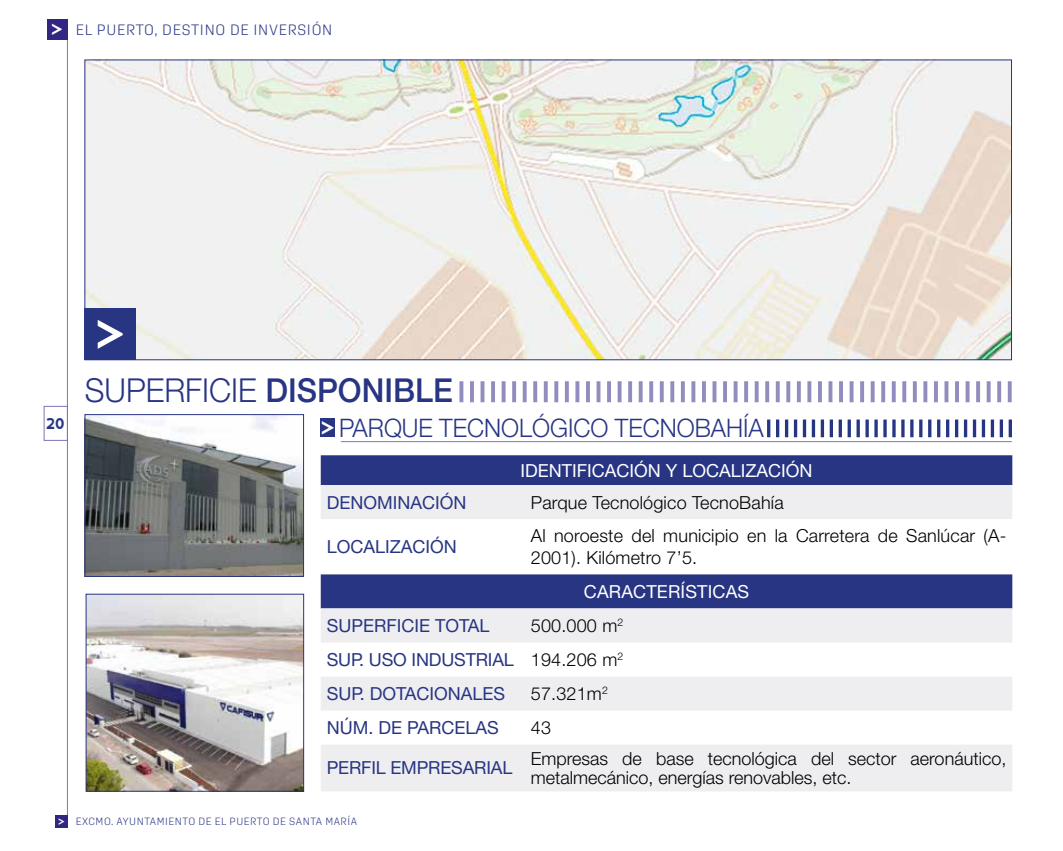
<style>
.page{position:relative;width:1063px;height:851px;background:#fff}
.page>*{position:absolute;margin:0;border:0;box-sizing:border-box;transform-origin:0 0}
.t1{font:700 54px "nevis";color:#fff}
.t2{font:300 33px "Helvetica Neue LT Std";color:#283583;scale:.95 1}
.t3{font:300 25.5px "Helvetica Neue LT Std";color:#283583;scale:.95 1}
.t4{font:700 21px "nevis";color:#fff}
.t5{font:300 18px/21.6px "Helvetica Neue LT Std";color:#000}
.t6{font:18px/34px "Helvetica Neue LT Std";color:#283583;text-align:justify}
.t7{font:18px "Helvetica Neue LT Std";color:#fff}
.t8{font:300 15px "Aglet Sans";letter-spacing:.05em;color:#283583}
.t9{font:700 15px "nevis";color:#283583}
.t10{font:300 10.5px "Aglet Sans";letter-spacing:.05em;color:#283583}
.s1{font-weight:500}
.s2{font-family:"nevis";font-weight:700;font-size:25.05px;color:#fff}
.s3{font-weight:300;color:#000}
.s4{font-family:"nevis";font-weight:700;font-size:12px;color:#fff}
</style>
<div class="page">
<div style="left:321px;top:418px;width:14px;height:19px;background:#283583"></div>
<svg style="left:459px;top:381px;width:4px;height:21px"></svg>
<hr style="left:470px;top:381px;width:4px;height:21px;background:#918dbe">
<hr style="left:481px;top:381px;width:3px;height:21px;background:#918dbe">
<hr style="left:491px;top:381px;width:4px;height:21px;background:#918dbe">
<svg style="left:502px;top:381px;width:4px;height:21px"></svg>
<svg style="left:512px;top:381px;width:4px;height:21px"></svg>
<svg style="left:523px;top:381px;width:4px;height:21px"></svg>
<svg style="left:533px;top:381px;width:4px;height:21px"></svg>
<svg style="left:544px;top:381px;width:4px;height:21px"></svg>
<svg style="left:554px;top:381px;width:4px;height:21px"></svg>
<svg style="left:565px;top:381px;width:4px;height:21px"></svg>
<svg style="left:575px;top:381px;width:4px;height:21px"></svg>
<hr style="left:586px;top:381px;width:4px;height:21px;background:#918dbe">
<hr style="left:597px;top:381px;width:3px;height:21px;background:#918dbe">
<hr style="left:607px;top:381px;width:4px;height:21px;background:#918dbe">
<svg style="left:618px;top:381px;width:4px;height:21px"></svg>
<svg style="left:628px;top:381px;width:4px;height:21px"></svg>
<svg style="left:639px;top:381px;width:4px;height:21px"></svg>
<svg style="left:649px;top:381px;width:4px;height:21px"></svg>
<svg style="left:660px;top:381px;width:4px;height:21px"></svg>
<svg style="left:670px;top:381px;width:4px;height:21px"></svg>
<svg style="left:681px;top:381px;width:4px;height:21px"></svg>
<svg style="left:691px;top:381px;width:4px;height:21px"></svg>
<hr style="left:702px;top:381px;width:4px;height:21px;background:#918dbe">
<hr style="left:713px;top:381px;width:3px;height:21px;background:#918dbe">
<hr style="left:723px;top:381px;width:4px;height:21px;background:#918dbe">
<svg style="left:734px;top:381px;width:4px;height:21px"></svg>
<svg style="left:744px;top:381px;width:4px;height:21px"></svg>
<svg style="left:755px;top:381px;width:4px;height:21px"></svg>
<svg style="left:765px;top:381px;width:4px;height:21px"></svg>
<svg style="left:776px;top:381px;width:4px;height:21px"></svg>
<svg style="left:786px;top:381px;width:4px;height:21px"></svg>
<svg style="left:797px;top:381px;width:4px;height:21px"></svg>
<svg style="left:807px;top:381px;width:4px;height:21px"></svg>
<hr style="left:818px;top:381px;width:4px;height:21px;background:#918dbe">
<hr style="left:829px;top:381px;width:3px;height:21px;background:#918dbe">
<hr style="left:839px;top:381px;width:4px;height:21px;background:#918dbe">
<svg style="left:850px;top:381px;width:4px;height:21px"></svg>
<svg style="left:860px;top:381px;width:4px;height:21px"></svg>
<svg style="left:871px;top:381px;width:4px;height:21px"></svg>
<svg style="left:881px;top:381px;width:4px;height:21px"></svg>
<svg style="left:892px;top:381px;width:4px;height:21px"></svg>
<svg style="left:902px;top:381px;width:4px;height:21px"></svg>
<svg style="left:913px;top:381px;width:4px;height:21px"></svg>
<svg style="left:923px;top:381px;width:4px;height:21px"></svg>
<hr style="left:934px;top:381px;width:4px;height:21px;background:#918dbe">
<hr style="left:945px;top:381px;width:3px;height:21px;background:#918dbe">
<hr style="left:955px;top:381px;width:4px;height:21px;background:#918dbe">
<svg style="left:966px;top:381px;width:4px;height:21px"></svg>
<svg style="left:976px;top:381px;width:4px;height:21px"></svg>
<svg style="left:987px;top:381px;width:4px;height:21px"></svg>
<svg style="left:997px;top:381px;width:4px;height:21px"></svg>
<svg style="left:1008px;top:381px;width:4px;height:21px"></svg>
<hr style="left:767px;top:419px;width:3px;height:18px;background:#283583">
<hr style="left:776px;top:419px;width:3px;height:18px;background:#283583">
<hr style="left:785px;top:419px;width:3px;height:18px;background:#283583">
<hr style="left:794px;top:419px;width:3px;height:18px;background:#283583">
<hr style="left:803px;top:419px;width:3px;height:18px;background:#283583">
<hr style="left:812px;top:419px;width:3px;height:18px;background:#283583">
<hr style="left:821px;top:419px;width:3px;height:18px;background:#283583">
<hr style="left:830px;top:419px;width:3px;height:18px;background:#283583">
<hr style="left:839px;top:419px;width:3px;height:18px;background:#283583">
<hr style="left:848px;top:419px;width:3px;height:18px;background:#283583">
<hr style="left:857px;top:419px;width:3px;height:18px;background:#283583">
<svg style="left:865px;top:419px;width:4px;height:18px"></svg>
<svg style="left:874px;top:419px;width:4px;height:18px"></svg>
<svg style="left:883px;top:419px;width:4px;height:18px"></svg>
<svg style="left:892px;top:419px;width:4px;height:18px"></svg>
<svg style="left:901px;top:419px;width:4px;height:18px"></svg>
<svg style="left:910px;top:419px;width:4px;height:18px"></svg>
<hr style="left:919px;top:419px;width:3px;height:18px;background:#283583">
<hr style="left:928px;top:419px;width:3px;height:18px;background:#283583">
<hr style="left:937px;top:419px;width:3px;height:18px;background:#283583">
<hr style="left:946px;top:419px;width:3px;height:18px;background:#283583">
<hr style="left:955px;top:419px;width:3px;height:18px;background:#283583">
<hr style="left:964px;top:419px;width:3px;height:18px;background:#283583">
<hr style="left:973px;top:419px;width:3px;height:18px;background:#283583">
<hr style="left:982px;top:419px;width:3px;height:18px;background:#283583">
<hr style="left:991px;top:419px;width:3px;height:18px;background:#283583">
<hr style="left:1000px;top:419px;width:3px;height:18px;background:#283583">
<hr style="left:1009px;top:419px;width:3px;height:18px;background:#283583">
<img style="left:87px;top:416px;width:215px;height:158px">
<div style="left:85px;top:414px;width:219px;height:162px;border:1px solid #283583"></div>
<img style="left:88px;top:596px;width:214px;height:193px">
<div style="left:86px;top:594px;width:218px;height:197px;border:1px solid #283583"></div>
<hr style="left:341px;top:441px;width:671px;height:1px;background:#7b78b1">
<div style="left:321px;top:455px;width:691px;height:30px;background:#283583"></div>
<svg style="left:321px;top:485px;width:691px;height:306px;fill:#eeeef0"></svg>
<img style="left:87px;top:62px;width:923px;height:296px">
<div style="left:85px;top:309px;width:51px;height:51px;background:#283583"></div>
<hr style="left:67px;top:19px;width:1px;height:808px;background:#7b78b1">
<div style="left:44px;top:406px;width:24px;height:34px;border:1px solid #7b78b1"></div>
<div style="left:47px;top:19px;width:21px;height:21px;background:#312783"></div>
<div style="left:55px;top:814px;width:13px;height:13px;background:#312783"></div>
<p class="t4" style="left:51px;top:18px;width:13px">&gt;</p>
<p class="t8" style="left:76px;top:21px;width:258px">EL PUERTO, DESTINO DE INVERSIÓN</p>
<p class="t9" style="left:46px;top:415px;width:21px">20</p>
<h1 class="t1" style="left:95px;top:304px;width:32px">&gt;</h1>
<h2 class="t2" style="left:85px;top:370px;width:389px">SUPERFICIE <span class="s1">DISPONIBLE</span></h2>
<h3 class="t3" style="left:321px;top:412px;width:468px"><span class="s2">&gt;</span> PARQUE TECNOLÓGICO TECNOBAHÍA</h3>
<p class="t7" style="left:521px;top:459px;width:293px">IDENTIFICACIÓN Y LOCALIZACIÓN</p>
<p class="t6" style="left:327px;top:484px;width:141px">DENOMINACIÓN</p>
<p class="t5" style="left:531px;top:491px;width:254px">Parque Tecnológico TecnoBahía</p>
<p class="t6" style="left:327px;top:529px;width:132px">LOCALIZACIÓN</p>
<p class="t5" style="left:531px;top:524px;width:477px">Al noroeste del municipio en la Carretera de Sanlúcar (A-<br>2001). Kilómetro 7’5.</p>
<p class="t7" style="left:584px;top:580px;width:167px">CARACTERÍSTICAS</p>
<p class="t6" style="left:327px;top:608px;width:164px">SUPERFICIE TOTAL</p>
<p class="t6" style="left:327px;top:608px;width:298px;text-indent:204px"><span class="s3">500.000 m</span><sup>2<br></sup>SUP. USO INDUSTRIAL <span class="s3">194.206 m</span><sup>2<br></sup>SUP. DOTACIONALES</p>
<p class="t5" style="left:531px;top:682px;width:79px">57.321m<sup>2</sup></p>
<p class="t6" style="left:327px;top:710px;width:174px">NÚM. DE PARCELAS</p>
<p class="t5" style="left:531px;top:716px;width:22px">43</p>
<p class="t6" style="left:327px;top:750px;width:187px">PERFIL EMPRESARIAL</p>
<p class="t5" style="left:531px;top:748px;width:477px;line-height:19.5px">Empresas de base tecnológica del sector aeronáutico, metalmecánico, energías renovables, etc.</p>
<p class="t10" style="left:58px;top:815px;width:301px"><span class="s4">&gt;</span> EXCMO. AYUNTAMIENTO DE EL PUERTO DE SANTA MARÍA</p>
</div>
